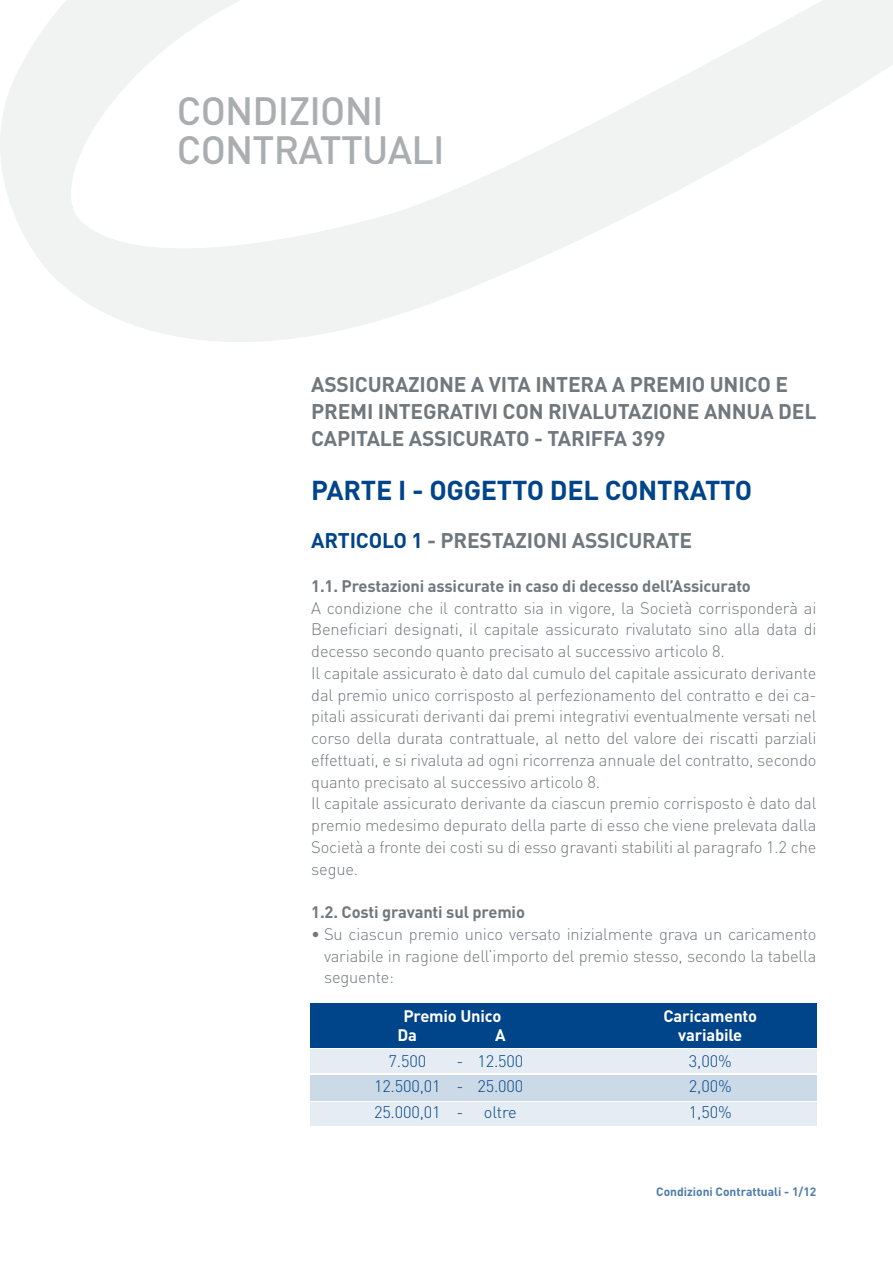
<style>
.page{position:relative;width:893px;height:1263px;background:#fff}
.page>*{position:absolute;margin:0;border:0;box-sizing:border-box;transform-origin:0 0}
.t1{font:500 39px/39px "DIN";letter-spacing:-.02em;color:#aaaeb1}
.t2{font:700 27px "DIN";letter-spacing:-.01em;color:#004489}
.t3{font:700 21px/27px "DIN";letter-spacing:-.01em;color:#71787d}
.t4{font:700 21px "DIN";color:#004489}
.t5{font:300 16.5px/21.8px "DIN";letter-spacing:-.01em;color:#71787d}
.t6{font:700 16.5px "DIN";letter-spacing:-.01em;color:#71787d}
.t7{font:300 16.5px "DIN";letter-spacing:-.01em;color:#004489}
.t8{font:700 16.5px "DIN";letter-spacing:-.01em;color:#fff}
.t9{font:700 12px "DIN";color:#4d7cac}
.s1{color:#004489}
</style>
<div class="page">
<div style="left:310px;top:1102px;width:506px;height:24px;background:#e6ecf3"></div>
<div style="left:310px;top:1075px;width:506px;height:25px;background:#ccdae7"></div>
<div style="left:310px;top:1049px;width:506px;height:24px;background:#e6ecf3"></div>
<div style="left:310px;top:1003px;width:506px;height:45px;background:#004489"></div>
<svg style="left:0;top:0;width:893px;height:342px"></svg>
<h1 class="t1" style="left:177px;top:91px;width:269px">CONDIZIONI<br>CONTRATTUALI</h1>
<p class="t3" style="left:311px;top:370px;width:507px">ASSICURAZIONE A VITA INTERA A PREMIO UNICO E<br>PREMI INTEGRATIVI CON RIVALUTAZIONE ANNUA DEL<br>CAPITALE ASSICURATO - Tariffa</p>
<p class="t3" style="left:632px;top:424px;width:35px">399</p>
<h2 class="t2" style="left:311px;top:472px;width:442px">PARTE I - OGGETTO DEL CONTRATTO</h2>
<p class="t4" style="left:311px;top:527px;width:26px">Articolo</p>
<p class="t3" style="left:411px;top:526px;width:55px"><span class="s1">1</span> - Prestazioni</p>
<p class="t3" style="left:572px;top:526px;width:13px">assicurate</p>
<p class="t6" style="left:311px;top:575px;width:441px">1.1. Prestazioni assicurate in caso di decesso dell’Assicurato</p>
<p class="t5" style="left:311px;top:597px;width:507px">A condizione che il contratto sia in vigore, la Società corrisponderà ai Beneficiari designati, il capitale assicurato rivalutato sino alla data di decesso secondo quanto precisato al successivo articolo 8.<br>Il capitale assicurato è dato dal cumulo del capitale assicurato derivante dal premio unico corrisposto al perfezionamento del contratto e dei ca&shy;pitali assicurati derivanti dai premi integrativi eventualmente versati nel corso della durata contrattuale, al netto del valore dei riscatti parziali effettuati, e si rivaluta ad ogni ricorrenza annuale del contratto, secondo quanto precisato al successivo articolo 8.<br>Il capitale assicurato derivante da ciascun premio corrisposto è dato dal premio medesimo depurato della parte di esso che viene prelevata dalla Società a fronte dei costi su di esso gravanti stabiliti al paragrafo 1.2 che segue.</p>
<p class="t6" style="left:311px;top:901px;width:215px">1.2. Costi gravanti sul premio</p>
<p class="t5" style="left:324px;top:923px;width:494px;text-align:justify;text-indent:-13px">• Su ciascun premio unico versato inizialmente grava un caricamento variabile in ragione dell’importo del premio stesso, secondo la tabella seguente:</p>
<p class="t8" style="left:403px;top:1005px;width:99px">Premio Unico</p>
<p class="t8" style="left:663px;top:1005px;width:95px">Caricamento</p>
<p class="t8" style="left:398px;top:1024px;width:21px">Da</p>
<p class="t8" style="left:495px;top:1024px;width:12px">A</p>
<p class="t8" style="left:678px;top:1024px;width:66px">variabile</p>
<p class="t7" style="left:389px;top:1050px;width:39px">7.500</p>
<p class="t7" style="left:456px;top:1050px;width:68px">- 12.500</p>
<p class="t7" style="left:689px;top:1050px;width:44px">3,00%</p>
<p class="t7" style="left:374px;top:1076px;width:151px">12.500,01 - 25.000</p>
<p class="t7" style="left:689px;top:1076px;width:44px">2,00%</p>
<p class="t7" style="left:374px;top:1101px;width:144px">25.000,01 - oltre</p>
<p class="t7" style="left:689px;top:1101px;width:44px">1,50%</p>
<p class="t9" style="left:656px;top:1184px;width:162px">Condizioni Contrattuali - 1/12</p>
</div>
